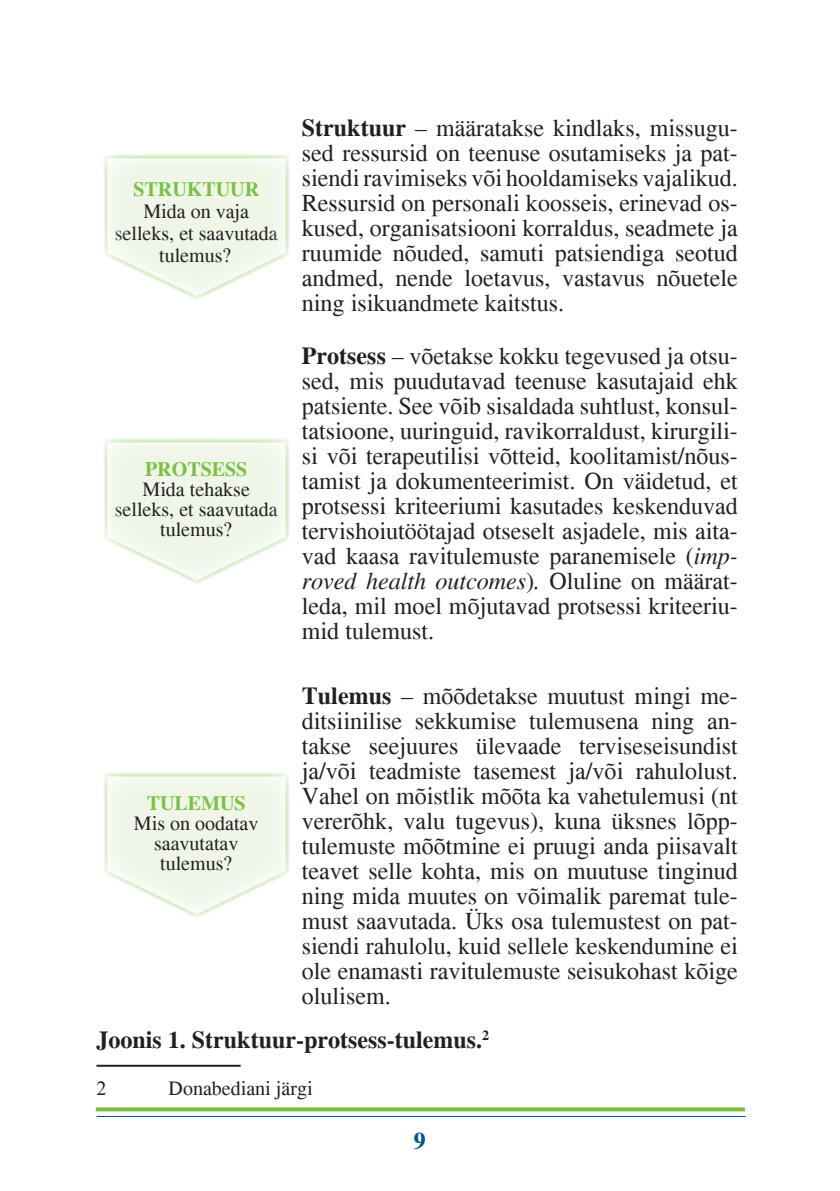
<style>
.page{position:relative;width:840px;height:1191px;background:#fff}
.page>*{position:absolute;margin:0;border:0;box-sizing:border-box;transform-origin:0 0}
.t1{font:24px/25px "Times";color:#231f20;text-align:justify}
.t2{font:700 24px "Times";color:#231f20}
.t3{font:700 24px "Times";color:#005595}
.t4{font:20px/20px "Times";color:#231f20;text-align:center}
.t5{font:700 20px "Times";color:#79c142}
.s1{font-weight:700}
.s2{font-style:italic}
</style>
<div class="page">
<svg style="left:96px;top:1107px;width:648px;height:4px;fill:#79c142"></svg>
<hr style="left:96px;top:1116px;width:649px;height:1px;background:#005595">
<svg style="left:103px;top:154px;width:187px;height:146px"></svg>
<svg style="left:103px;top:438px;width:187px;height:146px"></svg>
<svg style="left:103px;top:772px;width:187px;height:146px"></svg>
<hr style="left:96px;top:1064px;width:144px;height:2px;background:#231f20">
<p class="t5" style="left:133px;top:177px;width:127px">STRUKTUUR</p>
<p class="t4" style="left:115px;top:200px;width:164px;line-height:22px">Mida on vaja selleks, et saavutada tulemus?</p>
<p class="t5" style="left:145px;top:457px;width:104px">PROTSESS</p>
<p class="t4" style="left:115px;top:479px;width:164px">Mida tehakse selleks, et saavutada tulemus?</p>
<p class="t1" style="left:302px;top:115px;width:437px"><span class="s1">Struktuur</span> – määratakse kindlaks, missugu&shy;sed ressursid on teenuse osutamiseks ja pat&shy;siendi ravimiseks või hooldamiseks vajalikud.<br>Ressursid on personali koosseis, erinevad os&shy;kused, organisatsiooni korraldus, seadmete ja ruumide nõuded, samuti patsiendiga seotud andmed, nende loetavus, vastavus nõuetele ning isikuandmete kaitstus.</p>
<p class="t1" style="left:302px;top:343px;width:437px"><span class="s1">Protsess</span> – võetakse kokku tegevused ja otsu&shy;sed, mis puudutavad teenuse kasutajaid ehk patsiente. See võib sisaldada suhtlust, konsul&shy;tatsioone, uuringuid, ravikorraldust, kirurgili&shy;si või terapeutilisi võtteid, koolitamist/nõus&shy;tamist ja dokumenteerimist. On väidetud, et protsessi kriteeriumi kasutades keskenduvad tervishoiutöötajad otseselt asjadele, mis aita&shy;vad kaasa ravitulemuste paranemisele (<span class="s2">imp&shy;roved health outcomes</span>)<span class="s2">.</span> Oluline on määrat&shy;leda, mil moel mõjutavad protsessi kriteeriu&shy;mid tulemust.</p>
<p class="t1" style="left:302px;top:683px;width:437px"><span class="s1">Tulemus</span> – mõõdetakse muutust mingi me&shy;ditsiinilise sekkumise tulemusena ning an&shy;takse seejuures ülevaade terviseseisundist ja/või teadmiste tasemest ja/või rahulolust.<br>Vahel on mõistlik mõõta ka vahetulemusi (nt vererõhk, valu tugevus), kuna üksnes lõpp&shy;tulemuste mõõtmine ei pruugi anda piisavalt teavet selle kohta, mis on muutuse tinginud ning mida muutes on võimalik paremat tule&shy;must saavutada. Üks osa tulemustest on pat&shy;siendi rahulolu, kuid sellele keskendumine ei ole enamasti ravitulemuste seisukohast kõige olulisem.</p>
<p class="t2" style="left:96px;top:1024px;width:394px">Joonis 1. Struktuur-protsess-tulemus.<sup>2</sup></p>
<p class="t4" style="left:96px;top:1077px;width:11px">2</p>
<p class="t4" style="left:168px;top:1077px;width:145px">Donabediani järgi</p>
<p class="t5" style="left:147px;top:791px;width:100px">TULEMUS</p>
<p class="t4" style="left:134px;top:813px;width:126px">Mis on oodatav saavutatav tulemus?</p>
<p class="t3" style="left:414px;top:1126px;width:13px">9</p>
</div>
